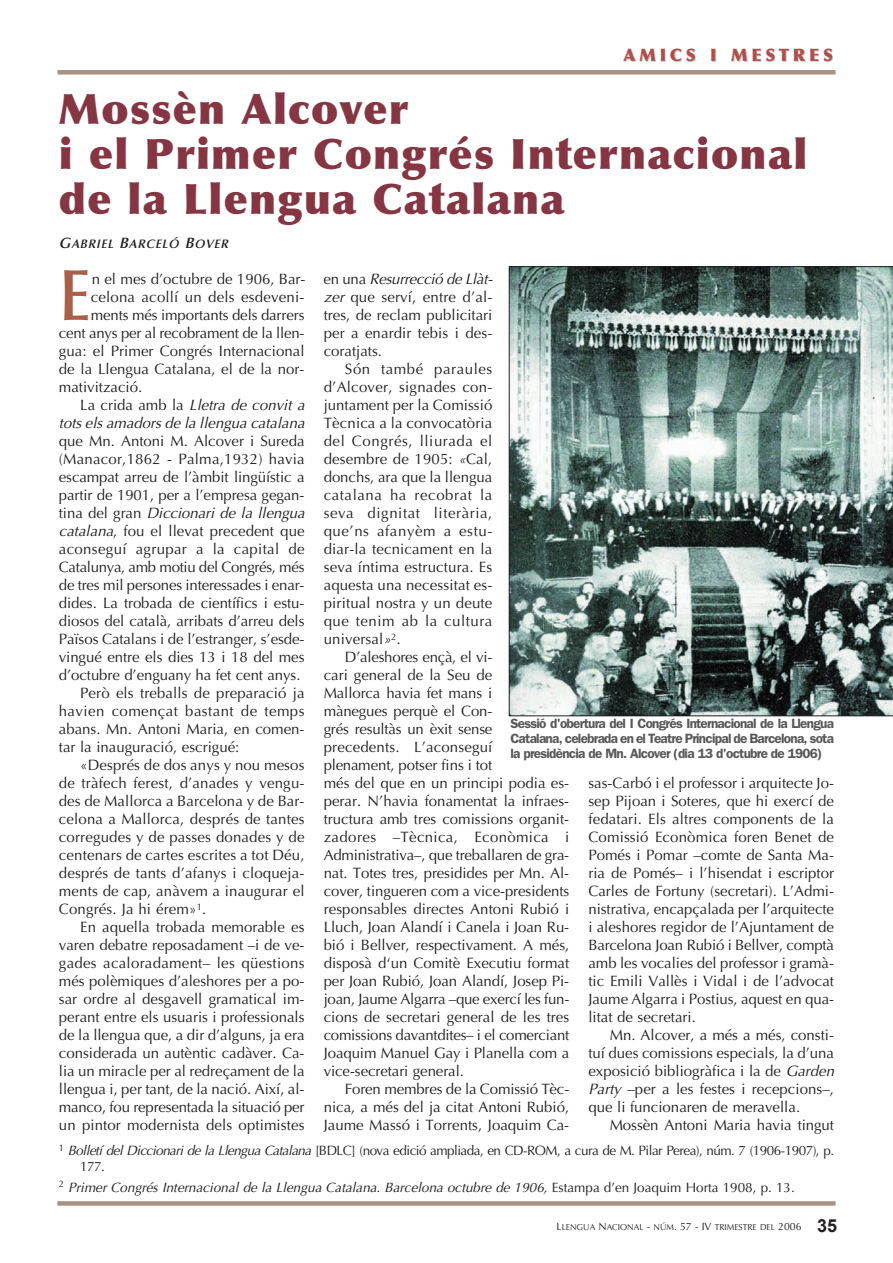
<style>
.page{position:relative;width:893px;height:1263px;background:#fff}
.page>*{position:absolute;margin:0;border:0;box-sizing:border-box;transform-origin:0 0}
.t1{font:600 73.05px "Optima LT Std";color:#a86148;scale:.88 1}
.t2{font:900 42px/45px "Optima LT Std";letter-spacing:.03em;color:#863643}
.t3{font:900 17.25px "Optima LT Std";letter-spacing:.225em;color:#af4f4a}
.t4{font:15px/18px "Optima LT Std";color:#231f20}
.t5{font:italic 15px "Optima LT Std";color:#231f20}
.t6{font:15px "Optima LT Std";letter-spacing:.02em;color:#231f20}
.t7{font:15px "Optima LT Std";letter-spacing:-.02em;color:#231f20}
.t8{font:15px "Optima LT Std";letter-spacing:.03em;color:#231f20}
.t9{font:600 13.5px/15px "Franklin Gothic";letter-spacing:-.055em;color:#57585a;text-align:justify}
.t10{font:13.5px/16.2px "Optima LT Std";letter-spacing:-.04em;color:#231f20}
.t11{font:italic 13.5px "Optima LT Std";color:#231f20}
.t12{font:italic 600 12.3px "Optima LT Std";color:#231f20}
.t13{font:8.55px "Optima LT Std";color:#231f20}
.s1{color:#ccc}
.s2{font-size:15px}
.s3{font-style:normal}
.s4{font-style:italic}
.s5{font-size:10.5px}
.s6{font-family:"Arial";font-weight:700;font-size:18px}
</style>
<div class="page">
<div style="left:57px;top:1201px;width:779px;height:5px;background:#a99382"></div>
<div style="left:57px;top:70px;width:779px;height:5px;background:#a99382"></div>
<svg style="left:509px;top:266px;width:384px;height:450px;background:#748683"></svg>
<p class="t3" style="left:624px;top:44px;width:210px"><span class="s1">AM</span>I<span class="s1">C</span>S I MESTRES</p>
<h2 class="t2" style="left:59px;top:87px;width:750px">Mossèn Alcover<br>i el Primer Congrés Internacional de la Llengua Catalana</h2>
<p class="t12" style="left:59px;top:237px;width:174px"><span class="s2">G</span>ABRIEL <span class="s2">B</span>ARCELÓ <span class="s2">B</span>OVER</p>
<h1 class="t1" style="left:59px;top:253px;width:38px">E</h1>
<p class="t4" style="left:92px;top:270px;width:215px">n el mes d’octubre de 1906, Bar-</p>
<p class="t4" style="left:91px;top:288px;width:215px">celona acollí un dels esdeveni-</p>
<p class="t4" style="left:91px;top:306px;width:215px">ments més importants dels darrers</p>
<p class="t4" style="left:59px;top:324px;width:247px">cent anys per al recobrament de la llen-</p>
<p class="t4" style="left:59px;top:342px;width:247px">gua: el Primer Congrés Internacional</p>
<p class="t4" style="left:59px;top:360px;width:247px">de la Llengua Catalana, el de la nor-</p>
<p class="t4" style="left:59px;top:378px;width:85px">mativització.</p>
<p class="t5" style="left:80px;top:396px;width:230px"><span class="s3">La crida amb la</span> Lletradeconvita</p>
<p class="t5" style="left:59px;top:414px;width:251px">tots els amadors de la llengua catalana</p>
<p class="t4" style="left:59px;top:432px;width:247px">que Mn. Antoni M. Alcover i Sureda</p>
<p class="t4" style="left:59px;top:450px;width:247px">(Manacor,1862 - Palma,1932) havia</p>
<p class="t4" style="left:59px;top:468px;width:247px">escampat arreu de l’àmbit lingüístic a</p>
<p class="t4" style="left:59px;top:486px;width:247px">partir de 1901, per a l’empresa gegan-</p>
<p class="t5" style="left:59px;top:504px;width:251px"><span class="s3">t i n a d e l g ra n</span> Diccionari de la llengua</p>
<p class="t4" style="left:59px;top:522px;width:247px"><span class="s4">catalana</span>, fou el llevat precedent que</p>
<p class="t6" style="left:59px;top:540px;width:247px">aconseguí agrupar a la capital de</p>
<p class="t7" style="left:59px;top:558px;width:247px">Catalunya, amb motiu del Congrés, més</p>
<p class="t4" style="left:59px;top:576px;width:247px">de tres mil persones interessades i enar-</p>
<p class="t4" style="left:59px;top:594px;width:247px">dides. La trobada de científics i estu-</p>
<p class="t4" style="left:59px;top:612px;width:247px">diosos del català, arribats d’arreu dels</p>
<p class="t4" style="left:59px;top:630px;width:247px">Països Catalans i de l’estranger, s’esde-</p>
<p class="t4" style="left:59px;top:648px;width:247px">vingué entre els dies 13 i 18 del mes</p>
<p class="t4" style="left:59px;top:666px;width:243px">d’octubre d’enguany ha fet cent anys.</p>
<p class="t4" style="left:80px;top:684px;width:226px">Però els treballs de preparació ja</p>
<p class="t8" style="left:59px;top:702px;width:247px">havien començat bastant de temps</p>
<p class="t4" style="left:59px;top:720px;width:247px">abans. Mn. Antoni Maria, en comen-</p>
<p class="t4" style="left:59px;top:738px;width:182px">tar la inauguració, escrigué:</p>
<p class="t4" style="left:80px;top:756px;width:226px">«Després de dos anys y nou mesos</p>
<p class="t4" style="left:59px;top:774px;width:247px">de tràfech ferest, d’anades y vengu-</p>
<p class="t4" style="left:59px;top:792px;width:247px">des de Mallorca a Barcelona y de Bar-</p>
<p class="t4" style="left:59px;top:810px;width:247px">celona a Mallorca, després de tantes</p>
<p class="t4" style="left:59px;top:828px;width:247px">corregudes y de passes donades y de</p>
<p class="t4" style="left:59px;top:846px;width:247px">centenars de cartes escrites a tot Déu,</p>
<p class="t4" style="left:59px;top:864px;width:247px">després de tants d’afanys i cloqueja-</p>
<p class="t4" style="left:59px;top:882px;width:247px">ments de cap, anàvem a inaugurar el</p>
<p class="t4" style="left:59px;top:900px;width:149px">Congrés. Ja hi érem»<sup>1</sup>.</p>
<p class="t4" style="left:80px;top:918px;width:226px">En aquella trobada memorable es</p>
<p class="t4" style="left:59px;top:936px;width:247px">varen debatre reposadament –i de ve-</p>
<p class="t6" style="left:59px;top:954px;width:247px">gades acaloradament– les qüestions</p>
<p class="t4" style="left:59px;top:972px;width:247px">més polèmiques d’aleshores per a po-</p>
<p class="t4" style="left:59px;top:990px;width:247px">sar ordre al desgavell gramatical im-</p>
<p class="t4" style="left:59px;top:1008px;width:247px">perant entre els usuaris i professionals</p>
<p class="t4" style="left:59px;top:1026px;width:247px">de la llengua que, a dir d’alguns, ja era</p>
<p class="t4" style="left:59px;top:1044px;width:247px">considerada un autèntic cadàver. Ca-</p>
<p class="t4" style="left:59px;top:1062px;width:247px">lia un miracle per al redreçament de la</p>
<p class="t4" style="left:59px;top:1080px;width:247px">llengua i, per tant, de la nació. Així, al-</p>
<p class="t4" style="left:59px;top:1098px;width:247px">manco, fou representada la situació per</p>
<p class="t4" style="left:59px;top:1116px;width:247px">un pintor modernista dels optimistes</p>
<p class="t4" style="left:324px;top:270px;width:174px">e n u n a <span class="s4">Resurrecció de Llàt&shy;zer</span> que serví, entre d’al&shy;tres, de reclam publicitari per a enardir tebis i des&shy;coratjats.</p>
<p class="t4" style="left:324px;top:360px;width:170px;text-align:justify;text-indent:21px">Són també paraules d’Alcover, signades con&shy;juntament per la Comissió Tècnica a la convocatòria del Congrés, lliurada el desembre de 1905: <span class="s4">«</span>Cal, donchs, ara que la llengua catalana ha recobrat la seva dignitat literària, que’ns afanyèm a estu&shy;diar-la tecnicament en la seva íntima estructura. Es aquesta una necessitat es&shy;piritual nostra y un deute que tenim ab la cultura universal<span class="s4">»</span><sup>2</sup><span class="s4">.</span></p>
<p class="t4" style="left:324px;top:648px;width:247px;text-indent:21px">D’aleshores ençà, el vi-<br>cari general de la Seu de<br>Mallorca havia fet mans i<br>mànegues perquè el Con-<br>grés resultàs un èxit sense precedents. L’aconseguí<br>plenament, potser fins i tot<br>més del que en un principi podia es&shy;perar. N’havia fonamentat la infraes&shy;tructura amb tres comissions organit&shy;zadores –Tècnica, Econòmica i Administrativa–, que treballaren de gra&shy;nat. Totes tres, presidides per Mn. Al&shy;cover, tingueren com a vice-presidents responsables directes Antoni Rubió i Lluch, Joan Alandí i Canela i Joan Ru&shy;bió i Bellver, respectivament. A més, disposà d‘un Comitè Executiu format per Joan Rubió, Joan Alandí, Josep Pi&shy;joan, Jaume Algarra –que exercí les fun&shy;cions de secretari general de les tres comissions davantdites– i el comerciant Joaquim Manuel Gay i Planella com a vice-secretari general.</p>
<p class="t4" style="left:324px;top:1080px;width:247px;text-align:justify;text-indent:21px">Foren membres de la Comissió Tèc&shy;nica, a més del ja citat Antoni Rubió, Jaume Massó i Torrents, Joaquim Ca-</p>
<p class="t9" style="left:510px;top:715px;width:325px">Sessió d'obertura del I Congrés Internacional de la Llengua Catalana, celebrada en el Teatre Principal de Barcelona, sota la presidència de Mn. Alcover (dia 13 d'octubre de 1906)</p>
<p class="t4" style="left:588px;top:774px;width:247px;text-align:justify">sas-Carbó i el professor i arquitecte Jo&shy;sep Pijoan i Soteres, que hi exercí de fedatari. Els altres components de la Comissió Econòmica foren Benet de Pomés i Pomar –comte de Santa Ma&shy;ria de Pomés– i l’hisendat i escriptor Carles de Fortuny (secretari). L’Admi&shy;nistrativa, encapçalada per l’arquitecte i aleshores regidor de l’Ajuntament de Barcelona Joan Rubió i Bellver, comptà amb les vocalies del professor i gramà&shy;tic Emili Vallès i Vidal i de l’advocat Jaume Algarra i Postius, aquest en qua&shy;litat de secretari.</p>
<p class="t4" style="left:588px;top:1026px;width:251px;text-indent:21px">Mn. Alcover, a més a més, consti&shy;tuí dues comissions especials, la d’una exposició bibliogràfica i la de <span class="s4">Garden Party</span> –per a les festes i recepcions–, que li funcionaren de meravella.</p>
<p class="t4" style="left:610px;top:1116px;width:226px">Mossèn Antoni Maria havia tingut</p>
<p class="t10" style="left:80px;top:1142px;width:755px;text-indent:-21px"><sup>1</sup> <span class="s4">BolletídelDiccionaridelaLlenguaCatalana</span>[BDLC] (nova edició ampliada, en CD-ROM, a cura de M. Pilar Perea), núm. 7 (1906-1907), p.<br>177.</p>
<p class="t11" style="left:59px;top:1179px;width:737px"><sup>2</sup> Primer Congrés Internacional de la Llengua Catalana. Barcelona octubre de 1906, <span class="s3">E s ta m p a d ’ e n J o a q u i m H o rta 1 9 0 8 , p . 1 3 .</span></p>
<p class="t13" style="left:556px;top:1222px;width:282px"><span class="s5">L</span>LENGUA <span class="s5">N</span>ACIONAL <span class="s5">-</span> NÚM<span class="s5">. 57 - IV</span> TRIMESTRE DEL <span class="s5">2006</span> <span class="s6">35</span></p>
</div>
